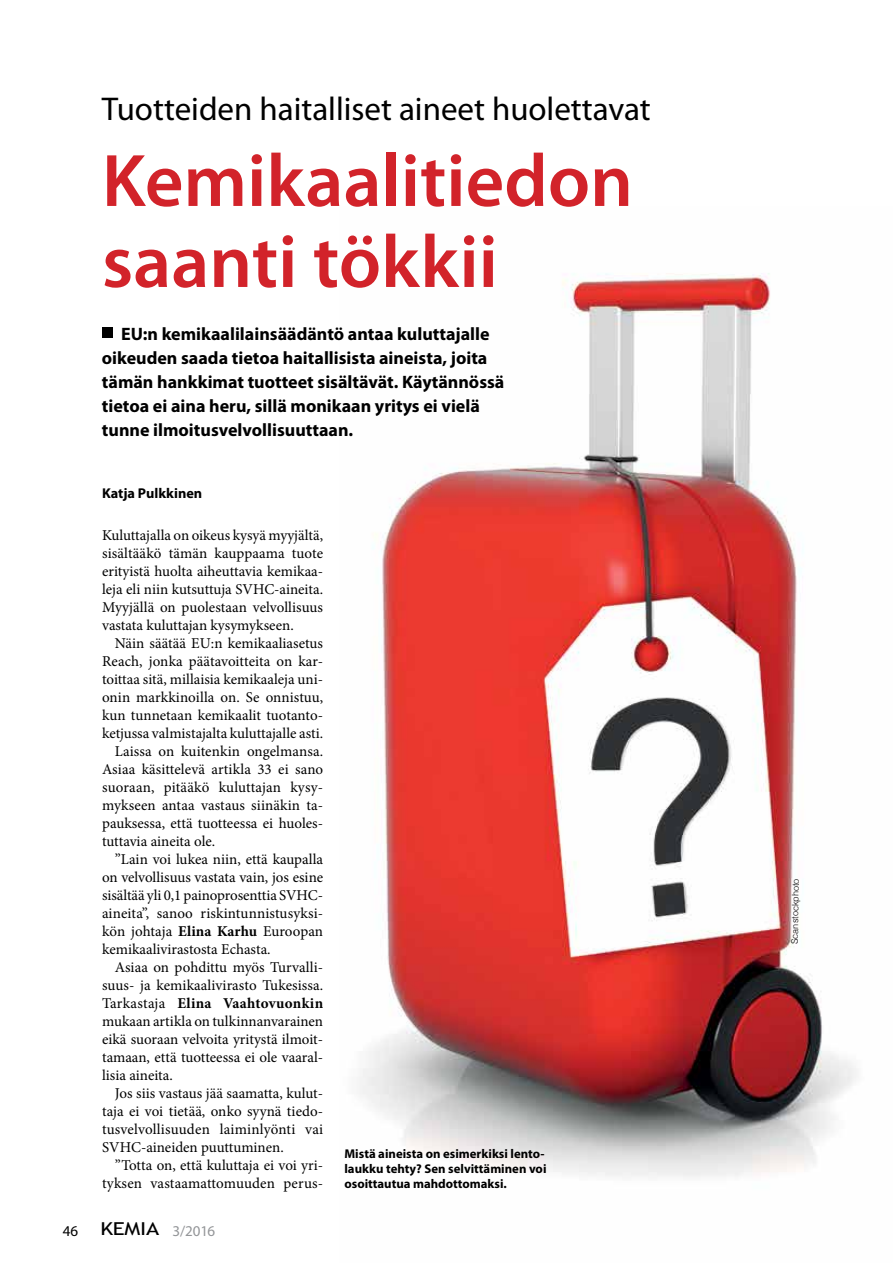
<style>
.page{position:relative;width:893px;height:1263px;background:#fff}
.page>*{position:absolute;margin:0;border:0;box-sizing:border-box;transform-origin:0 0}
.t1{font:600 75px/81px "Myriad Pro";color:#d2232a}
.t2{font:33px "Myriad Pro";color:#000}
.t3{font:700 18px/24px "Myriad Pro";color:#000}
.t4{font:15px/18px "Minion Pro";color:#000;text-align:justify}
.t5{font:700 15px "Minion Pro";letter-spacing:.02em;color:#000}
.t6{font:15px "Myriad Pro";color:#939598}
.t7{font:15px "Myriad Pro";color:#000}
.t8{font:700 14.25px "Myriad Pro";color:#000}
.t9{font:700 12.75px/15px "Myriad Pro";color:#000}
.t10{font:300 9px "Helvetica";color:#000}
.s1{font-weight:700}
.s2{font-weight:400}
.s3{font-family:"Trebuchet MS";font-size:17.85px;color:#000}
</style>
<div class="page">
<img style="left:359px;top:273px;width:498px;height:904px">
<div style="left:102px;top:327px;width:11px;height:11px;background:#000"></div>
<h2 class="t2" style="left:102px;top:91px;width:550px">Tuotteiden haitalliset aineet huolettavat</h2>
<h1 class="t1" style="left:102px;top:141px;width:533px">Kemikaalitiedon saanti tökkii</h1>
<p class="t3" style="left:102px;top:322px;width:404px;text-indent:19px">EU:n kemikaalilainsäädäntö antaa kuluttajalle oikeuden saada tietoa haitallisista aineista, joita tämän hankkimat tuotteet sisältävät. Käytännössä tietoa ei aina heru, sillä monikaan yritys ei vielä tunne ilmoitusvelvollisuuttaan.</p>
<p class="t8" style="left:102px;top:485px;width:102px">Katja Pulkkinen</p>
<p class="t4" style="left:102px;top:526px;width:223px">Kuluttajalla on oikeus kysyä myyjältä, sisältääkö tämän kauppaama tuote erityistä huolta aiheuttavia kemikaa&shy;leja eli niin kutsuttuja SVHC-aineita.<br>Myyjällä on puolestaan velvollisuus vastata kuluttajan kysymykseen.</p>
<p class="t4" style="left:115px;top:634px;width:210px">Näin säätää EU:n kemikaaliasetus</p>
<p class="t4" style="left:102px;top:652px;width:223px">Reach, jonka päätavoitteita on kar-</p>
<p class="t4" style="left:102px;top:670px;width:223px">toittaa sitä, millaisia kemikaaleja uni-</p>
<p class="t4" style="left:102px;top:688px;width:223px">onin markkinoilla on. Se onnistuu,</p>
<p class="t4" style="left:102px;top:706px;width:223px">kun tunnetaan kemikaalit tuotanto-</p>
<p class="t4" style="left:102px;top:724px;width:223px">ketjussa valmistajalta kuluttajalle asti.</p>
<p class="t4" style="left:115px;top:742px;width:210px">Laissa on kuitenkin ongelmansa.</p>
<p class="t4" style="left:102px;top:760px;width:223px">Asiaa käsittelevä artikla 33 ei sano</p>
<p class="t4" style="left:102px;top:778px;width:223px">suoraan, pitääkö kuluttajan kysy-</p>
<p class="t4" style="left:102px;top:796px;width:223px">mykseen antaa vastaus siinäkin ta-</p>
<p class="t4" style="left:102px;top:814px;width:223px">pauksessa, että tuotteessa ei huoles-</p>
<p class="t4" style="left:102px;top:832px;width:115px">tuttavia aineita ole.</p>
<p class="t4" style="left:115px;top:850px;width:210px">”Lain voi lukea niin, että kaupalla</p>
<p class="t4" style="left:102px;top:868px;width:223px">on velvollisuus vastata vain, jos esine</p>
<p class="t4" style="left:102px;top:886px;width:223px">sisältää yli 0,1 painoprosenttia SVHC-</p>
<p class="t4" style="left:102px;top:904px;width:223px">aineita”, sanoo riskintunnistusyksi-</p>
<p class="t4" style="left:102px;top:922px;width:223px">kön johtaja <span class="s1">Elina Karhu</span> Euroopan</p>
<p class="t4" style="left:102px;top:940px;width:170px">kemikaalivirastosta Echasta.</p>
<p class="t4" style="left:115px;top:958px;width:210px">Asiaa on pohdittu myös Turvalli-</p>
<p class="t4" style="left:102px;top:976px;width:223px">suus- ja kemikaalivirasto Tukesissa.</p>
<p class="t5" style="left:102px;top:993px;width:223px"><span class="s2">Tarkastaja</span> Elina Vaahtovuonkin</p>
<p class="t4" style="left:102px;top:1012px;width:223px">mukaan artikla on tulkinnanvarainen</p>
<p class="t4" style="left:102px;top:1030px;width:223px">eikä suoraan velvoita yritystä ilmoit-</p>
<p class="t4" style="left:102px;top:1048px;width:223px">tamaan, että tuotteessa ei ole vaaral-</p>
<p class="t4" style="left:102px;top:1066px;width:72px">lisia aineita.</p>
<p class="t4" style="left:115px;top:1084px;width:210px">Jos siis vastaus jää saamatta, kulut-</p>
<p class="t4" style="left:102px;top:1102px;width:223px">taja ei voi tietää, onko syynä tiedo-</p>
<p class="t4" style="left:102px;top:1120px;width:223px">tusvelvollisuuden laiminlyönti vai</p>
<p class="t4" style="left:102px;top:1138px;width:183px">SVHC-aineiden puuttuminen.</p>
<p class="t4" style="left:115px;top:1156px;width:210px">”Totta on, että kuluttaja ei voi yri-</p>
<p class="t4" style="left:102px;top:1174px;width:223px">tyksen vastaamattomuuden perus-</p>
<p class="t7" style="left:63px;top:1222px;width:17px">46</p>
<p class="t6" style="left:100px;top:1222px;width:116px"><span class="s3">KEMIA</span> 3/2016</p>
<p class="t9" style="left:344px;top:1146px;width:204px">Mistä aineista on esimerkiksi lento&shy;laukku tehty? Sen selvittäminen voi osoittautua mahdottomaksi.</p>
<p class="t10" style="left:787px;top:944px;width:67px;rotate:-89deg">Scanstockphoto</p>
</div>
